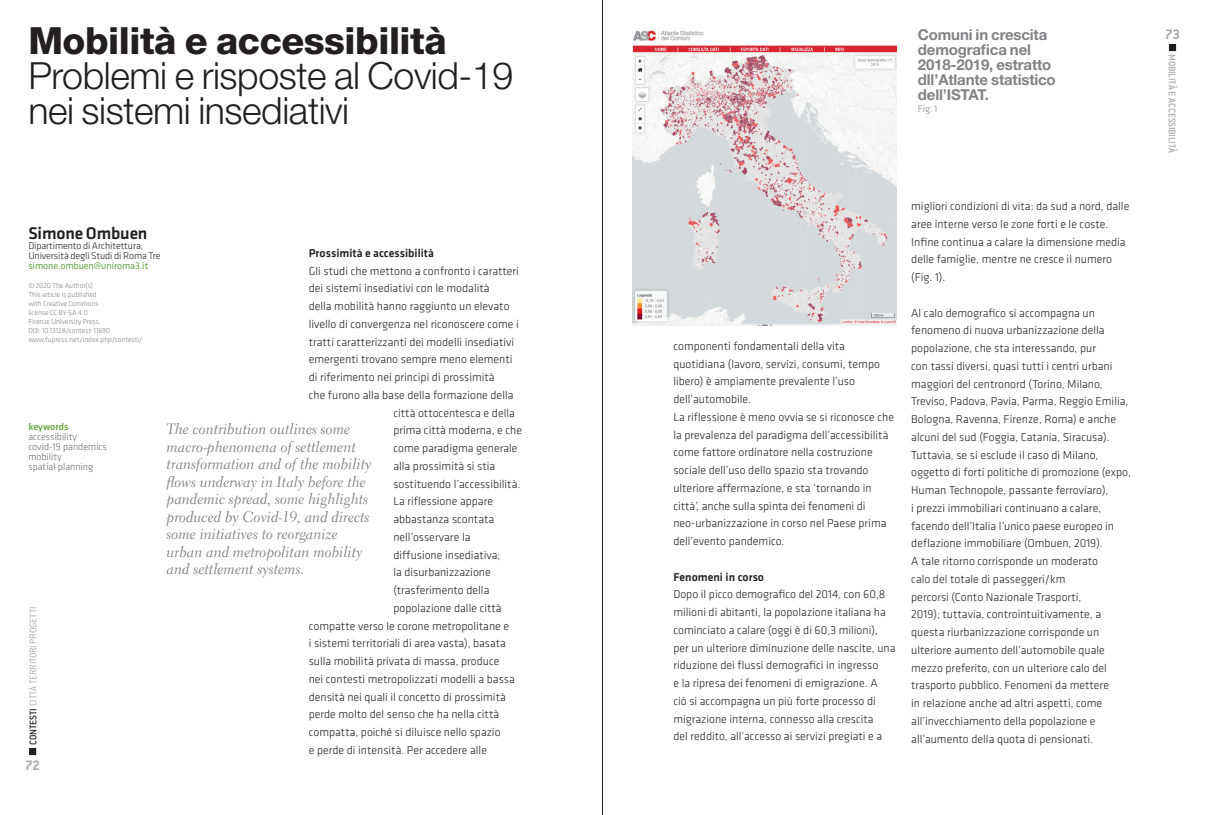
<style>
.page{position:relative;width:1205px;height:815px;background:#fff}
.page>*{position:absolute;margin:0;border:0;box-sizing:border-box;transform-origin:0 0}
.t1{font:300 37.5px/35px "Helvetica Neue LT Pro";letter-spacing:-.01em;color:#231f20}
.t2{font:800 37.5px "Helvetica Neue LT Pro";letter-spacing:-.015em;color:#231f20}
.t3{font:500 17.5px "Klavika";letter-spacing:-.01em;color:#231f20}
.t4{font:15px/17.5px "Electra LT Std Cursive";color:#808285}
.Dida___Citazioni_pic{font:700 15px/15px "Helvetica Neue LT Pro";letter-spacing:-.01em;color:#808285}
.t5{font:700 15px "Conduit ITC";color:#a8a9ad}
.t6{font:300 11.88px/17.8px "Klavika";color:#231f20}
.t7{font:500 11.88px "Klavika";color:#231f20}
.t8{font:300 10.62px "Conduit ITC";letter-spacing:-.01em;color:#a8a9ad}
.t9{font:500 10.62px "Conduit ITC";letter-spacing:-.015em;color:#a8a9ad}
.t10{font:300 10px/10px "Klavika";letter-spacing:-.01em;color:#231f20}
.t11{font:300 10px "Klavika";color:#6c6d70}
.t12{font:10px "Klavika";letter-spacing:-.01em;color:#6aa74a}
.t13{font:500 10px "Klavika";color:#6aa74a}
.Dida__Citazioni_picc{font:300 10px "Klavika";color:#808285}
.t14{font:300 7.5px "Klavika";letter-spacing:-.01em;color:#808285}
.s1{font-weight:500;color:#231f20}
</style>
<div class="page">
<div style="left:29px;top:748px;width:7px;height:7px;border:1px solid #231f20"></div>
<div style="left:1169px;top:44px;width:7px;height:7px;border:1px solid #231f20"></div>
<hr style="left:602px;top:0;width:1px;height:815px;background:#231f20">
<img style="left:632px;top:30px;width:264px;height:296px">
<p class="t2" style="left:28px;top:18px;width:420px">Mobilità e accessibilità</p>
<p class="t1" style="left:28px;top:57px;width:486px">Problemi e risposte al Covid-19 nei sistemi insediativi</p>
<p class="t3" style="left:28px;top:224px;width:121px">Simone Ombuen</p>
<p class="t10" style="left:28px;top:241px;width:134px">Dipartimento di Architettura,<br>Università degli Studi di Roma Tre</p>
<p class="t12" style="left:28px;top:260px;width:121px">simone.ombuen@uniroma3.it</p>
<p class="t14" style="left:28px;top:281px;width:66px">© 2020 The Author(s)</p>
<p class="t14" style="left:28px;top:290px;width:70px">This article is published</p>
<p class="t14" style="left:28px;top:299px;width:72px">with Creative Commons</p>
<p class="t14" style="left:28px;top:308px;width:61px">license CC BY-SA 4.0</p>
<p class="t14" style="left:28px;top:317px;width:74px">Firenze University Press.</p>
<p class="t14" style="left:28px;top:326px;width:83px">DOI: 10.13128/contest-11690</p>
<p class="t14" style="left:28px;top:335px;width:116px">www.fupress.net/index.php/contesti/</p>
<p class="t7" style="left:309px;top:247px;width:127px">Prossimità e accessibilità</p>
<p class="t6" style="left:309px;top:262px;width:212px">Gli studi che mettono a confronto i caratteri</p>
<p class="t6" style="left:309px;top:280px;width:182px">dei sistemi insediativi con le modalità</p>
<p class="t6" style="left:309px;top:298px;width:202px">della mobilità hanno raggiunto un elevato</p>
<p class="t6" style="left:309px;top:315px;width:212px">livello di convergenza nel riconoscere come i</p>
<p class="t6" style="left:309px;top:333px;width:207px">tratti caratterizzanti dei modelli insediativi</p>
<p class="t6" style="left:309px;top:351px;width:205px">emergenti trovano sempre meno elementi</p>
<p class="t6" style="left:309px;top:369px;width:187px">di riferimento nei principi di prossimità</p>
<p class="t6" style="left:309px;top:386px;width:206px">che furono alla base della formazione della</p>
<p class="t6" style="left:393px;top:404px;width:123px">città ottocentesca e della</p>
<p class="t6" style="left:393px;top:422px;width:130px">prima città moderna, e che</p>
<p class="t6" style="left:393px;top:440px;width:126px">come paradigma generale</p>
<p class="t6" style="left:393px;top:457px;width:103px">alla prossimità si stia</p>
<p class="t6" style="left:393px;top:475px;width:128px">sostituendo l’accessibilità.</p>
<p class="t6" style="left:393px;top:493px;width:101px">La riflessione appare</p>
<p class="t6" style="left:393px;top:511px;width:102px">abbastanza scontata</p>
<p class="t6" style="left:393px;top:528px;width:79px">nell’osservare la</p>
<p class="t6" style="left:393px;top:546px;width:109px">diffusione insediativa;</p>
<p class="t6" style="left:393px;top:564px;width:99px">la disurbanizzazione</p>
<p class="t6" style="left:393px;top:582px;width:98px">(trasferimento della</p>
<p class="t6" style="left:393px;top:599px;width:110px">popolazione dalle città</p>
<p class="t6" style="left:309px;top:617px;width:202px">compatte verso le corone metropolitane e</p>
<p class="t6" style="left:309px;top:635px;width:199px">i sistemi territoriali di area vasta), basata</p>
<p class="t6" style="left:309px;top:653px;width:192px">sulla mobilità privata di massa, produce</p>
<p class="t6" style="left:309px;top:670px;width:207px">nei contesti metropolizzati modelli a bassa</p>
<p class="t6" style="left:309px;top:688px;width:199px">densità nei quali il concetto di prossimità</p>
<p class="t6" style="left:309px;top:706px;width:192px">perde molto del senso che ha nella città</p>
<p class="t6" style="left:309px;top:724px;width:193px">compatta, poiché si diluisce nello spazio</p>
<p class="t6" style="left:309px;top:741px;width:180px">e perde di intensità. Per accedere alle</p>
<p class="t4" style="left:167px;top:420px;width:206px">The contribution outlines some macro-phenomena of settlement transformation and of the mobility flows underway in Italy before the pandemic spread, some highlights produced by Covid-19, and directs some initiatives to reorganize urban and metropolitan mobility and settlement systems.</p>
<p class="t13" style="left:28px;top:422px;width:42px">keywords</p>
<p class="t11" style="left:28px;top:432px;width:50px">accessibility</p>
<p class="t11" style="left:28px;top:442px;width:80px">covid-19 pandemics</p>
<p class="t11" style="left:28px;top:452px;width:35px">mobility</p>
<p class="t11" style="left:28px;top:462px;width:66px">spatial planning</p>
<p class="t8" style="left:27px;top:745px;width:140px;rotate:-90deg"><span class="s1">CONTESTI</span> CITTÀ TERRITORI PROGETTI</p>
<p class="t5" style="left:25px;top:756px;width:16px">72</p>
<p class="Dida___Citazioni_pic" style="left:918px;top:26px;width:139px">Comuni in crescita demografica nel<br>2018-2019, estratto dll’Atlante statistico dell’ISTAT.</p>
<p class="Dida__Citazioni_picc" style="left:918px;top:103px;width:21px">Fig. 1</p>
<p class="t6" style="left:673px;top:337px;width:208px">componenti fondamentali della vita quotidiana (lavoro, servizi, consumi, tempo libero) è ampiamente prevalente l’uso dell’automobile.</p>
<p class="t6" style="left:673px;top:408px;width:222px">La riflessione è meno ovvia se si riconosce che la prevalenza del paradigma dell’accessibilità come fattore ordinatore nella costruzione sociale dell’uso dello spazio sta trovando ulteriore affermazione, e sta ‘tornando in città’, anche sulla spinta dei fenomeni di neo-urbanizzazione in corso nel Paese prima dell’evento pandemico.</p>
<p class="t7" style="left:673px;top:570px;width:92px">Fenomeni in corso</p>
<p class="t6" style="left:673px;top:586px;width:224px">Dopo il picco demografico del 2014, con 60,8 milioni di abitanti, la popolazione italiana ha cominciato a calare (oggi è di 60,3 milioni), per un ulteriore diminuzione delle nascite, una riduzione dei flussi demografici in ingresso<br>e la ripresa dei fenomeni di emigrazione. A<br>ciò si accompagna un più forte processo di migrazione interna, connesso alla crescita<br>del reddito, all’accesso ai servizi pregiati e a</p>
<p class="t6" style="left:911px;top:198px;width:220px">migliori condizioni di vita: da sud a nord, dalle aree interne verso le zone forti e le coste.<br>Infine continua a calare la dimensione media delle famiglie, mentre ne cresce il numero (Fig. 1).</p>
<p class="t6" style="left:911px;top:304px;width:221px">Al calo demografico si accompagna un fenomeno di nuova urbanizzazione della popolazione, che sta interessando, pur<br>con tassi diversi, quasi tutti i centri urbani maggiori del centronord (Torino, Milano, Treviso, Padova, Pavia, Parma, Reggio Emilia, Bologna, Ravenna, Firenze, Roma) e anche alcuni del sud (Foggia, Catania, Siracusa).<br>Tuttavia, se si esclude il caso di Milano, oggetto di forti politiche di promozione (expo, Human Technopole, passante ferroviaro),<br>i prezzi immobiliari continuano a calare, facendo dell’Italia l’unico paese europeo in deflazione immobiliare (Ombuen, 2019).</p>
<p class="t6" style="left:911px;top:553px;width:199px">A tale ritorno corrisponde un moderato calo del totale di passeggeri/km<br>percorsi (Conto Nazionale Trasporti, 2019); tuttavia, controintuitivamente, a questa riurbanizzazione corrisponde un ulteriore aumento dell’automobile quale mezzo preferito, con un ulteriore calo del trasporto pubblico. Fenomeni da mettere in relazione anche ad altri aspetti, come all’invecchiamento della popolazione e all’aumento della quota di pensionati.</p>
<p class="t5" style="left:1165px;top:25px;width:16px">73</p>
<p class="t9" style="left:1178px;top:54px;width:100px;rotate:90deg">MOBILITÀ E ACCESSIBILITÀ</p>
</div>
